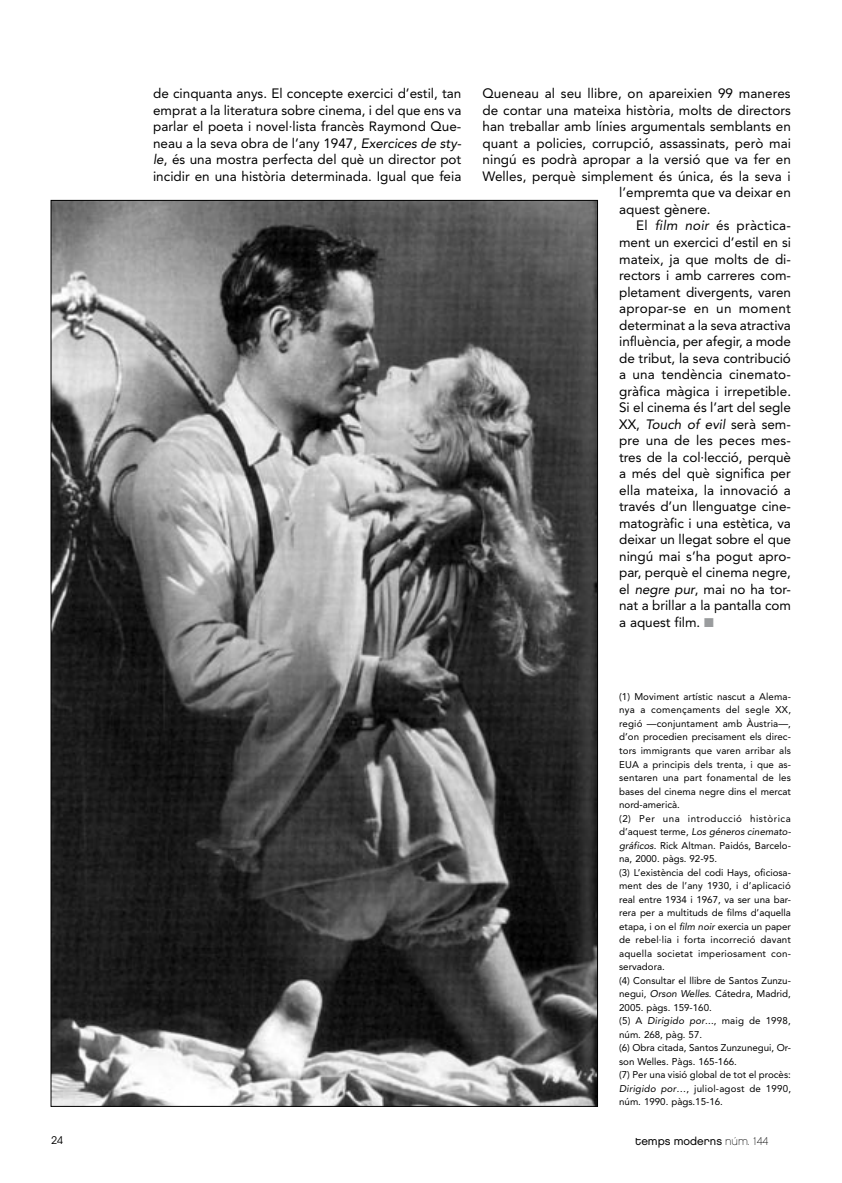
<style>
.page{position:relative;width:842px;height:1183px;background:#fff}
.page>*{position:absolute;margin:0;border:0;box-sizing:border-box;transform-origin:0 0}
.t1{font:13.5px/16.5px "Avenir LT Std";color:#000;text-align:justify}
.t2{font:13.5px "Avenir LT Std";letter-spacing:.02em;color:#000}
.t3{font:11.25px "Chalet London Nineteen Eighty";color:#000}
.t4{font:10.5px "ITC Avant Garde Std";color:#000}
.t5{font:9.75px/13.5px "Avenir LT Std";color:#000}
.s1{font-style:italic}
.s2{color:#9a9c9e}
.s3{font-family:"Chalet Paris Nineteen Eighty"}
</style>
<div class="page">
<img style="left:53px;top:202px;width:543px;height:902px">
<p class="t1" style="left:153px;top:86px;width:310px">de cinquanta anys. El concepte exercici d’estil, tan emprat a la literatura sobre cinema, i del que ens va parlar el poeta i novel·lista francès Raymond Que&shy;neau a la seva obra de l’any 1947, <span class="s1">Exercices de sty&shy;le</span>, és una mostra perfecta del què un director pot incidir en una història determinada. Igual que feia</p>
<p class="t1" style="left:483px;top:86px;width:310px">Queneau al seu llibre, on apareixien 99 maneres</p>
<p class="t1" style="left:483px;top:102px;width:310px">de contar una mateixa història, molts de directors</p>
<p class="t1" style="left:483px;top:119px;width:310px">han treballar amb línies argumentals semblants en</p>
<p class="t1" style="left:483px;top:135px;width:310px">quant a policies, corrupció, assassinats, però mai</p>
<p class="t1" style="left:483px;top:151px;width:310px">ningú es podrà apropar a la versió que va fer en</p>
<p class="t1" style="left:483px;top:168px;width:310px">Welles, perquè simplement és única, és la seva i</p>
<p class="t1" style="left:619px;top:184px;width:173px">l’empremta que va deixar en</p>
<p class="t1" style="left:619px;top:201px;width:93px">aquest gènere.</p>
<p class="t2" style="left:636px;top:218px;width:156px">El <span class="s1">film noir</span> és pràctica-</p>
<p class="t1" style="left:619px;top:234px;width:173px">ment un exercici d’estil en si</p>
<p class="t1" style="left:619px;top:250px;width:173px">mateix, ja que molts de di-</p>
<p class="t1" style="left:619px;top:267px;width:173px">rectors i amb carreres com-</p>
<p class="t1" style="left:619px;top:283px;width:173px">pletament divergents, varen</p>
<p class="t2" style="left:619px;top:300px;width:173px">apropar-se en un moment</p>
<p class="t1" style="left:619px;top:316px;width:173px">determinat a la seva atractiva</p>
<p class="t1" style="left:619px;top:333px;width:173px">influència, per afegir, a mode</p>
<p class="t1" style="left:619px;top:349px;width:173px">de tribut, la seva contribució</p>
<p class="t1" style="left:619px;top:366px;width:173px">a una tendència cinemato-</p>
<p class="t1" style="left:619px;top:382px;width:173px">gràfica màgica i irrepetible.</p>
<p class="t1" style="left:619px;top:399px;width:173px">Si el cinema és l’art del segle</p>
<p class="t1" style="left:619px;top:415px;width:173px">XX, <span class="s1">Touch of evil</span> serà sem-</p>
<p class="t1" style="left:619px;top:432px;width:173px">pre una de les peces mes-</p>
<p class="t1" style="left:619px;top:448px;width:173px">tres de la col·lecció, perquè</p>
<p class="t1" style="left:619px;top:465px;width:173px">a més del què significa per</p>
<p class="t1" style="left:619px;top:481px;width:173px">ella mateixa, la innovació a</p>
<p class="t1" style="left:619px;top:498px;width:173px">través d’un llenguatge cine-</p>
<p class="t1" style="left:619px;top:514px;width:173px">matogràfic i una estètica, va</p>
<p class="t1" style="left:619px;top:531px;width:173px">deixar un llegat sobre el que</p>
<p class="t1" style="left:619px;top:547px;width:173px">ningú mai s’ha pogut apro-</p>
<p class="t1" style="left:619px;top:564px;width:173px">par, perquè el cinema negre,</p>
<p class="t1" style="left:619px;top:580px;width:173px">el <span class="s1">negre pur</span>, mai no ha tor-</p>
<p class="t1" style="left:619px;top:597px;width:173px">nat a brillar a la pantalla com</p>
<p class="t1" style="left:619px;top:613px;width:96px">a aquest film. <span class="s2">■</span></p>
<p class="t5" style="left:619px;top:689px;width:173px">(1) Moviment artístic nascut a Alema&shy;nya a començaments del segle XX, regió —conjuntament amb Àustria—, d’on procedien precisament els direc&shy;tors immigrants que varen arribar als EUA a principis dels trenta, i que as&shy;sentaren una part fonamental de les bases del cinema negre dins el mercat nord-americà.<br>(2) Per una introducció històrica d’aquest terme, <span class="s1">Los géneros cinemato&shy;gráficos</span>. Rick Altman. Paidós, Barcelo&shy;na, 2000. pàgs. 92-95.<br>(3) L’existència del codi Hays, oficiosa&shy;ment des de l’any 1930, i d’aplicació real entre 1934 i 1967, va ser una bar&shy;rera per a multituds de films d’aquella etapa, i on el <span class="s1">film noir</span> exercia un paper de rebel·lia i forta incorreció davant aquella societat imperiosament con&shy;servadora.<br>(4) Consultar el llibre de Santos Zunzu&shy;negui, <span class="s1">Orson Welles</span>. Cátedra, Madrid, 2005. pàgs. 159-160.<br>(5) A <span class="s1">Dirigido por</span>..., maig de 1998, núm. 268, pàg. 57.<br>(6) Obra citada, Santos Zunzunegui, Or&shy;son Welles. Pàgs. 165-166.<br>(7) Per una visió global de tot el procès:<br><span class="s1">Dirigido por</span>…, juliol-agost de 1990, núm. 1990. pàgs.15-16.</p>
<p class="t4" style="left:51px;top:1133px;width:14px">24</p>
<p class="t3" style="left:635px;top:1133px;width:135px">temps moderns <span class="s3">núm. 144</span></p>
</div>
